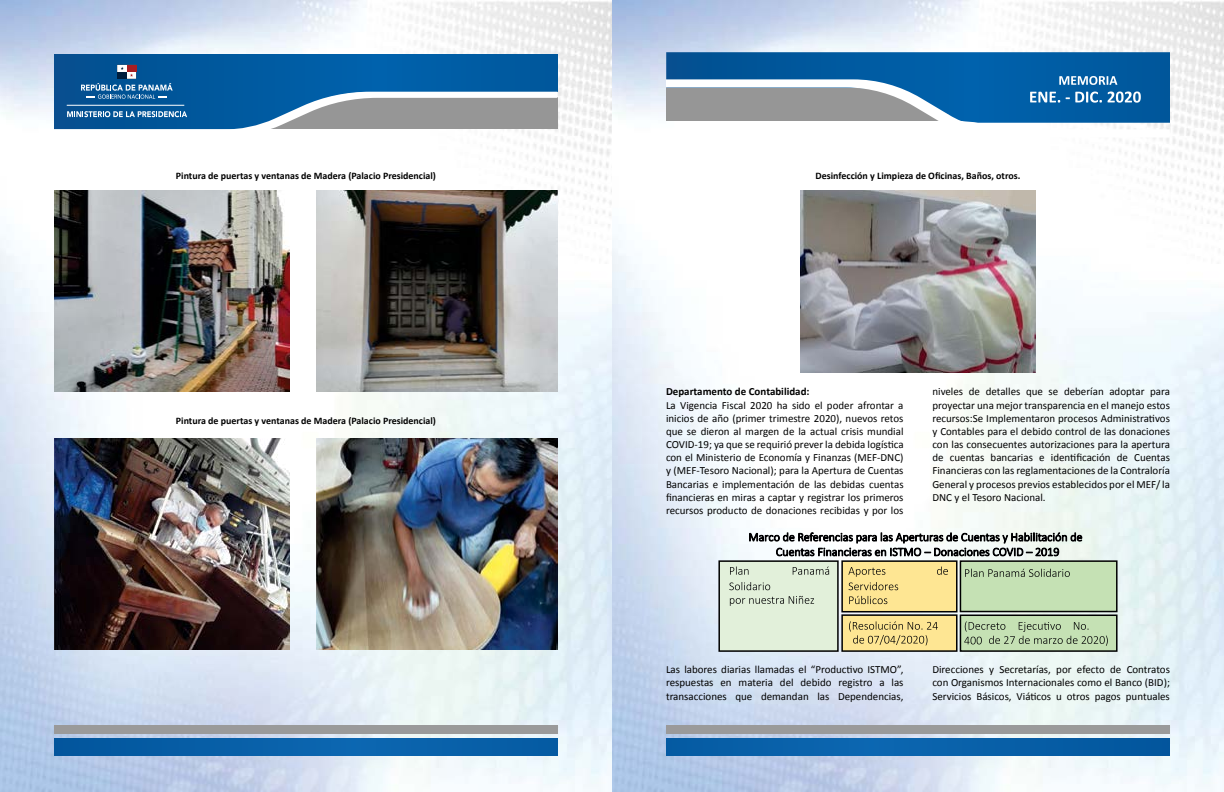
<style>
.page{position:relative;width:1224px;height:792px;background:#fff}
.page>*{position:absolute;margin:0;border:0;box-sizing:border-box;transform-origin:0 0}
.t1{font:11px/13.2px "Calibri";color:#000;text-align:justify}
.t2{font:700 11px "Calibri";color:#000}
.t3{font:700 10px "Calibri";color:#000}
</style>
<div class="page">
<img style="left:0;top:0;width:1224px;height:792px">
<div style="left:54px;top:738px;width:504px;height:18px;background:#085fa8"></div>
<div style="left:666px;top:738px;width:504px;height:18px;background:#085fa8"></div>
<div style="left:54px;top:726px;width:504px;height:8px;background:#9a9a9a"></div>
<div style="left:666px;top:726px;width:504px;height:8px;background:#9a9a9a"></div>
<img style="left:54px;top:190px;width:235px;height:202px">
<img style="left:317px;top:190px;width:241px;height:202px">
<img style="left:54px;top:439px;width:235px;height:210px">
<img style="left:317px;top:439px;width:241px;height:210px">
<img style="left:800px;top:190px;width:236px;height:183px">
<div style="left:842px;top:615px;width:115px;height:36px;background:#fee693"></div>
<div style="left:841px;top:614px;width:117px;height:38px;border:2px solid #000"></div>
<div style="left:960px;top:615px;width:157px;height:36px;background:#c5e1b4"></div>
<div style="left:960px;top:615px;width:158px;height:37px;border:2px solid #000"></div>
<svg style="left:749px;top:532px;width:333px;height:25px"></svg>
<div style="left:719px;top:561px;width:119px;height:90px;background:#e2f0da"></div>
<div style="left:718px;top:560px;width:121px;height:92px;border:2px solid #000"></div>
<svg style="left:730px;top:566px;width:99px;height:9px"></svg>
<svg style="left:729px;top:582px;width:41px;height:8px"></svg>
<div style="left:842px;top:561px;width:115px;height:51px;background:#fee693"></div>
<div style="left:841px;top:560px;width:117px;height:52px;border:2px solid #000"></div>
<svg style="left:848px;top:567px;width:100px;height:23px"></svg>
<div style="left:960px;top:561px;width:157px;height:51px;background:#c5e1b4"></div>
<div style="left:960px;top:560px;width:158px;height:52px;border:2px solid #000"></div>
<svg style="left:965px;top:569px;width:105px;height:8px"></svg>
<svg style="left:730px;top:596px;width:84px;height:10px"></svg>
<svg style="left:849px;top:596px;width:38px;height:8px"></svg>
<svg style="left:849px;top:621px;width:89px;height:24px"></svg>
<svg style="left:964px;top:621px;width:144px;height:25px"></svg>
<svg style="left:54px;top:54px;width:504px;height:82px;background:#457dab"></svg>
<hr style="left:67px;top:105px;width:117px;height:1px;background:#fff">
<svg style="left:666px;top:52px;width:504px;height:86px"></svg>
<p class="t3" style="left:176px;top:169px;width:262px">Pintura de puertas y ventanas de Madera (Palacio Presidencial)</p>
<p class="t3" style="left:176px;top:414px;width:262px">Pintura de puertas y ventanas de Madera (Palacio Presidencial)</p>
<p class="t3" style="left:816px;top:169px;width:206px">Desinfección y Limpieza de Oficinas, Baños, otros.</p>
<p class="t2" style="left:666px;top:385px;width:145px">Departamento de Contabilidad:</p>
<p class="t1" style="left:666px;top:398px;width:239px">La Vigencia Fiscal 2020 ha sido el poder afrontar a inicios de año (primer trimestre 2020), nuevos retos que se dieron al margen de la actual crisis mundial COVID-19; ya que se requirió prever la debida logística con el Ministerio de Economía y Finanzas (MEF-DNC) y (MEF-Tesoro Nacional); para la Apertura de Cuentas Bancarias e implementación de las debidas cuentas financieras en miras a captar y registrar los primeros recursos producto de donaciones recibidas y por los</p>
<p class="t1" style="left:932px;top:385px;width:239px">niveles de detalles que se deberían adoptar para proyectar una mejor transparencia en el manejo estos recursos:Se Implementaron procesos Administrativos y Contables para el debido control de las donaciones con las consecuentes autorizaciones para la apertura de cuentas bancarias e identificación de Cuentas Financieras con las reglamentaciones de la Contraloría General y procesos previos establecidos por el MEF/ la DNC y el Tesoro Nacional.</p>
<p class="t1" style="left:666px;top:662px;width:239px">Las labores diarias llamadas el “Productivo ISTMO”, respuestas en materia del debido registro a las transacciones que demandan las Dependencias,</p>
<p class="t1" style="left:932px;top:662px;width:239px">Direcciones y Secretarías, por efecto de Contratos con Organismos Internacionales como el Banco (BID); Servicios Básicos, Viáticos u otros pagos puntuales</p>
</div>
